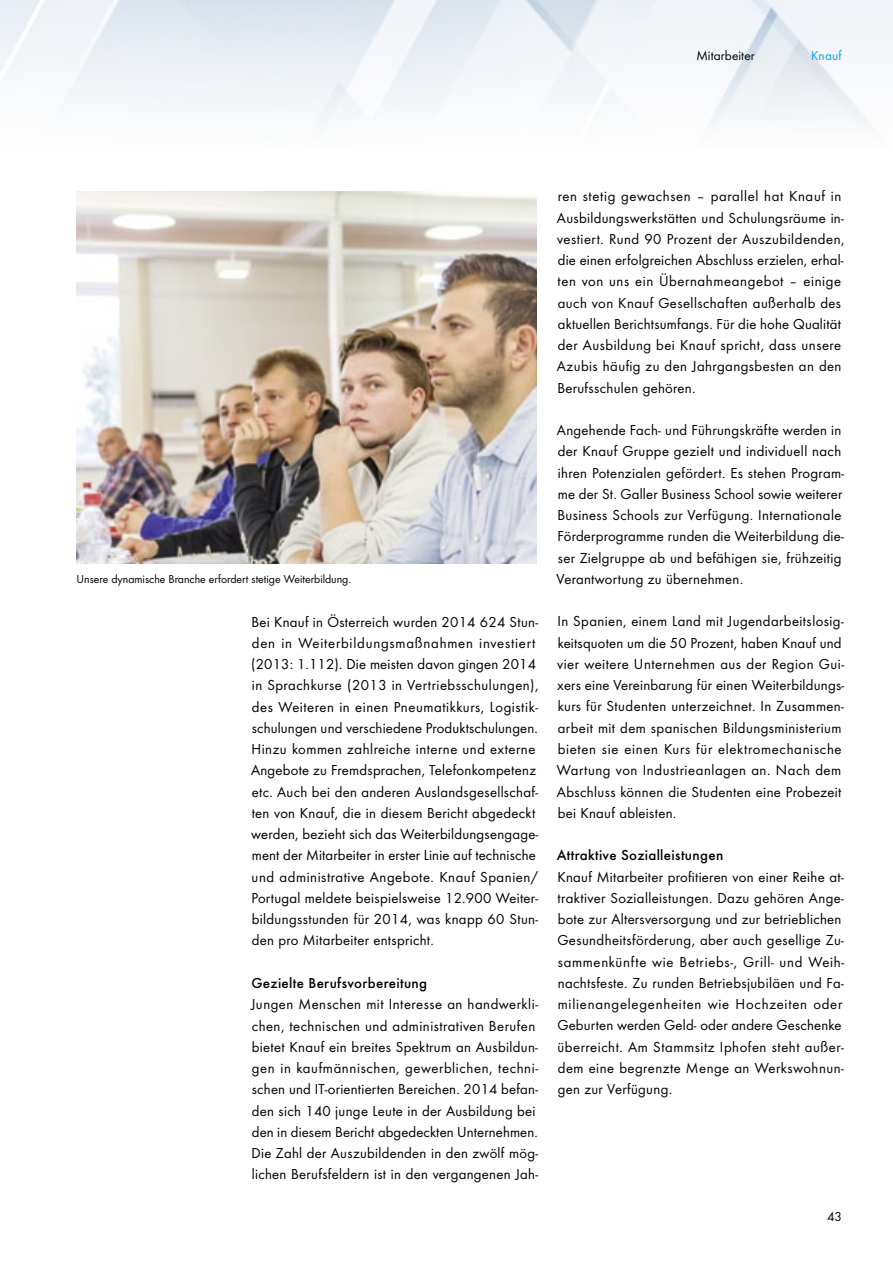
<style>
.page{position:relative;width:893px;height:1263px;background:#fff}
.page>*{position:absolute;margin:0;border:0;box-sizing:border-box;transform-origin:0 0}
.t1{font:15px/21.3px "Futura Boo";letter-spacing:.025em;color:#000}
.t2{font:500 15px "Futura";letter-spacing:.02em;color:#000}
.t3{font:13.5px "Futura Boo";letter-spacing:.01em;color:#000}
.t4{font:13.5px "Futura Boo";letter-spacing:.01em;color:#0ba1e2}
.t5{font:12px "Futura Boo";color:#000}
</style>
<div class="page">
<img style="left:77px;top:191px;width:459px;height:372px">
<p class="t3" style="left:696px;top:47px;width:60px">Mitarbeiter</p>
<p class="t4" style="left:811px;top:47px;width:32px">Knauf</p>
<p class="t5" style="left:77px;top:572px;width:276px">Unsere dynamische Branche erfordert stetige Weiterbildung.</p>
<p class="t1" style="left:251px;top:611px;width:289px">Bei Knauf in Österreich wurden 2014 624 Stun&shy;den in Weiterbildungsmaßnahmen investiert (2013: 1.112). Die meisten davon gingen 2014 in Sprachkurse (2013 in Vertriebsschulungen), des Weiteren in einen Pneumatikkurs, Logistik&shy;schulungen und verschiedene Produktschulungen.<br>Hinzu kommen zahlreiche interne und externe Angebote zu Fremdsprachen, Telefonkompetenz etc. Auch bei den anderen Auslandsgesellschaf&shy;ten von Knauf, die in diesem Bericht abgedeckt werden, bezieht sich das Weiterbildungsengage&shy;ment der Mitarbeiter in erster Linie auf technische und administrative Angebote. Knauf Spanien/ Portugal meldete beispielsweise 12.900 Weiter&shy;bildungsstunden für 2014, was knapp 60 Stun&shy;den pro Mitarbeiter entspricht.</p>
<p class="t2" style="left:251px;top:974px;width:177px">Gezielte Berufsvorbereitung</p>
<p class="t1" style="left:251px;top:993px;width:289px">Jungen Menschen mit Interesse an handwerkli&shy;chen, technischen und administrativen Berufen bietet Knauf ein breites Spektrum an Ausbildun&shy;gen in kaufmännischen, gewerblichen, techni&shy;schen und IT-orientierten Bereichen. 2014 befan&shy;den sich 140 junge Leute in der Ausbildung bei den in diesem Bericht abgedeckten Unternehmen.<br>Die Zahl der Auszubildenden in den zwölf mög&shy;lichen Berufsfeldern ist in den vergangenen Jah-</p>
<p class="t1" style="left:557px;top:185px;width:289px">ren stetig gewachsen – parallel hat Knauf in Ausbildungswerkstätten und Schulungsräume in&shy;vestiert. Rund 90 Prozent der Auszubildenden, die einen erfolgreichen Abschluss erzielen, erhal&shy;ten von uns ein Übernahmeangebot – einige auch von Knauf Gesellschaften außerhalb des aktuellen Berichtsumfangs. Für die hohe Qualität der Ausbildung bei Knauf spricht, dass unsere Azubis häufig zu den Jahrgangsbesten an den Berufsschulen gehören.</p>
<p class="t1" style="left:557px;top:419px;width:289px">Angehende Fach- und Führungskräfte werden in der Knauf Gruppe gezielt und individuell nach ihren Potenzialen gefördert. Es stehen Program&shy;me der St. Galler Business School sowie weiterer Business Schools zur Verfügung. Internationale Förderprogramme runden die Weiterbildung die&shy;ser Zielgruppe ab und befähigen sie, frühzeitig Verantwortung zu übernehmen.</p>
<p class="t1" style="left:557px;top:611px;width:289px">In Spanien, einem Land mit Jugendarbeitslosig&shy;keitsquoten um die 50 Prozent, haben Knauf und vier weitere Unternehmen aus der Region Gui&shy;xers eine Vereinbarung für einen Weiterbildungs&shy;kurs für Studenten unterzeichnet. In Zusammen&shy;arbeit mit dem spanischen Bildungsministerium bieten sie einen Kurs für elektromechanische Wartung von Industrieanlagen an. Nach dem Abschluss können die Studenten eine Probezeit bei Knauf ableisten.</p>
<p class="t2" style="left:557px;top:846px;width:168px">Attraktive Sozialleistungen</p>
<p class="t1" style="left:557px;top:866px;width:288px">Knauf Mitarbeiter profitieren von einer Reihe at&shy;traktiver Sozialleistungen. Dazu gehören Ange&shy;bote zur Altersversorgung und zur betrieblichen Gesundheitsförderung, aber auch gesellige Zu&shy;sammenkünfte wie Betriebs-, Grill- und Weih&shy;nachtsfeste. Zu runden Betriebsjubiläen und Fa&shy;milienangelegenheiten wie Hochzeiten oder Geburten werden Geld- oder andere Geschenke überreicht. Am Stammsitz Iphofen steht außer&shy;dem eine begrenzte Menge an Werkswohnun&shy;gen zur Verfügung.</p>
<p class="t3" style="left:827px;top:1208px;width:17px">43</p>
</div>
